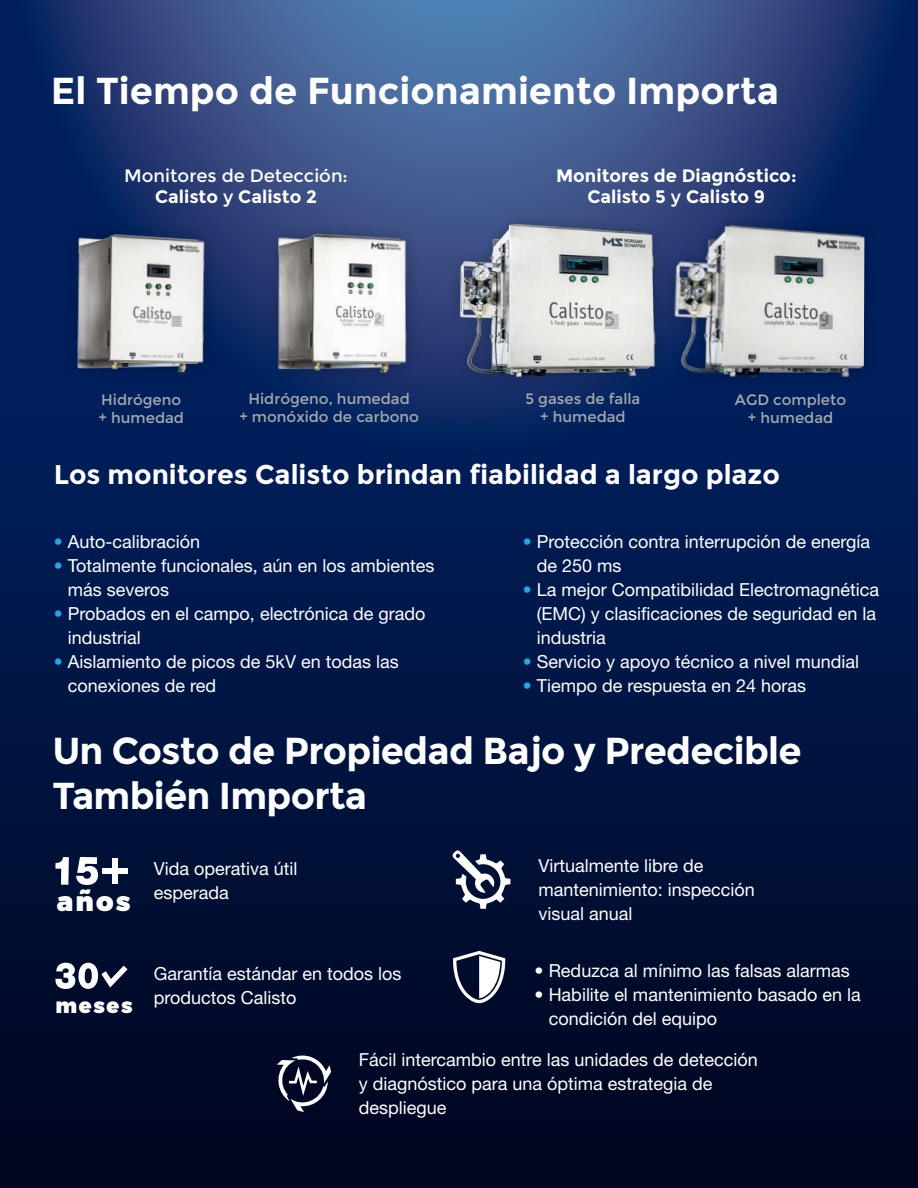
<style>
.page{position:relative;width:918px;height:1188px;background:#fff}
.page>*{position:absolute;margin:0;border:0;box-sizing:border-box;transform-origin:0 0}
.t1{font:700 37.5px/45px "Montserrat";letter-spacing:-.02em;color:#fff}
.t2{font:700 37.5px "Montserrat";color:#fff}
.t3{font:700 27px "Montserrat";color:#fff}
.t4{font:900 27px "Montserrat";color:#fff}
.t5{font:900 21px "Montserrat";letter-spacing:.08em;color:#fff}
.t6{font:18px/24px "Helvetica Neue LT Std";color:#fff}
.t7{font:700 18px "Montserrat";color:#fff}
.t8{font:18px "Montserrat";color:#fff}
.t9{font:15px/18px "Montserrat";color:#a7a9ac}
.s1{font-weight:400}
.s2{color:#26a6e3}
</style>
<div class="page">
<svg style="left:0;top:0;width:918px;height:414px;background:#29447c"></svg>
<div style="left:0;top:414px;width:918px;height:774px;background:linear-gradient(to bottom,#00205b,#00041d)"></div>
<div style="left:662px;top:213px;width:216px;height:176px;background:#001e59"></div>
<img style="left:658px;top:208px;width:207px;height:170px">
<div style="left:63px;top:220px;width:156px;height:167px;background:#000;opacity:.3"></div>
<img style="left:45px;top:224px;width:205px;height:152px">
<svg style="left:55px;top:857px;width:14px;height:28px"></svg>
<svg style="left:76px;top:857px;width:22px;height:28px"></svg>
<div style="left:112px;top:858px;width:6px;height:26px;background:#fff"></div>
<div style="left:102px;top:868px;width:26px;height:6px;background:#fff"></div>
<svg style="left:55px;top:963px;width:73px;height:26px"></svg>
<svg style="left:453px;top:951px;width:52px;height:52px"></svg>
<svg style="left:277px;top:1055px;width:54px;height:57px"></svg>
<svg style="left:452px;top:851px;width:58px;height:58px"></svg>
<div style="left:264px;top:221px;width:157px;height:165px;background:#000;opacity:.3"></div>
<img style="left:260px;top:225px;width:150px;height:151px">
<div style="left:448px;top:212px;width:219px;height:176px;background:#000;opacity:.3"></div>
<img style="left:448px;top:214px;width:212px;height:163px">
<p class="t2" style="left:51px;top:68px;width:730px">El Tiempo de Funcionamiento Importa</p>
<p class="t8" style="left:124px;top:165px;width:225px">Monitores de Detección:</p>
<p class="t7" style="left:155px;top:186px;width:163px">Calisto <span class="s1">y</span> Calisto 2</p>
<p class="t7" style="left:556px;top:165px;width:242px">Monitores de Diagnóstico:</p>
<p class="t7" style="left:587px;top:186px;width:179px">Calisto 5 <span class="s1">y</span> Calisto 9</p>
<p class="t9" style="left:99px;top:391px;width:87px">Hidrógeno + humedad</p>
<p class="t9" style="left:239px;top:390px;width:181px;text-align:center">Hidrógeno, humedad<br>+ monóxido de carbono</p>
<p class="t9" style="left:525px;top:390px;width:116px">5 gases de falla</p>
<p class="t9" style="left:540px;top:408px;width:87px">+ humedad</p>
<p class="t9" style="left:735px;top:391px;width:113px">AGD completo</p>
<p class="t9" style="left:748px;top:409px;width:87px">+ humedad</p>
<p class="t3" style="left:54px;top:459px;width:727px">Los monitores Calisto brindan fiabilidad a largo plazo</p>
<p class="t6" style="left:54px;top:529px;width:148px"><span class="s2">•</span> Auto-calibración</p>
<p class="t6" style="left:68px;top:553px;width:368px;text-indent:-14px"><span class="s2">•</span> Totalmente funcionales, aún en los ambientes más severos</p>
<p class="t6" style="left:68px;top:601px;width:359px;text-indent:-14px"><span class="s2">•</span> Probados en el campo, electrónica de grado industrial</p>
<p class="t6" style="left:68px;top:649px;width:332px;text-indent:-14px"><span class="s2">•</span> Aislamiento de picos de 5kV en todas las conexiones de red</p>
<p class="t6" style="left:537px;top:529px;width:335px;text-indent:-14px"><span class="s2">•</span> Protección contra interrupción de energía de 250 ms</p>
<p class="t6" style="left:537px;top:577px;width:344px;text-indent:-14px"><span class="s2">•</span> La mejor Compatibilidad Electromagnética (EMC) y clasificaciones de seguridad en la industria</p>
<p class="t6" style="left:523px;top:649px;width:338px"><span class="s2">•</span> Servicio y apoyo técnico a nivel mundial</p>
<p class="t6" style="left:523px;top:673px;width:285px"><span class="s2">•</span> Tiempo de respuesta en 24 horas</p>
<p class="t1" style="left:52px;top:729px;width:751px">Un Costo de Propiedad Bajo y Predecible<br>También Importa</p>
<p class="t4" style="left:57px;top:885px;width:75px">años</p>
<p class="t5" style="left:55px;top:992px;width:79px">meses</p>
<p class="t6" style="left:154px;top:857px;width:145px">Vida operativa útil esperada</p>
<p class="t6" style="left:538px;top:853px;width:218px">Virtualmente libre de mantenimiento: inspección visual anual</p>
<p class="t6" style="left:154px;top:961px;width:249px">Garantía estándar en todos los productos Calisto</p>
<p class="t6" style="left:535px;top:959px;width:317px">• Reduzca al mínimo las falsas alarmas</p>
<p class="t6" style="left:549px;top:983px;width:314px;text-indent:-14px">• Habilite el mantenimiento basado en la condición del equipo</p>
<p class="t6" style="left:359px;top:1047px;width:401px">Fácil intercambio entre las unidades de detección y diagnóstico para una óptima estrategia de despliegue</p>
</div>
